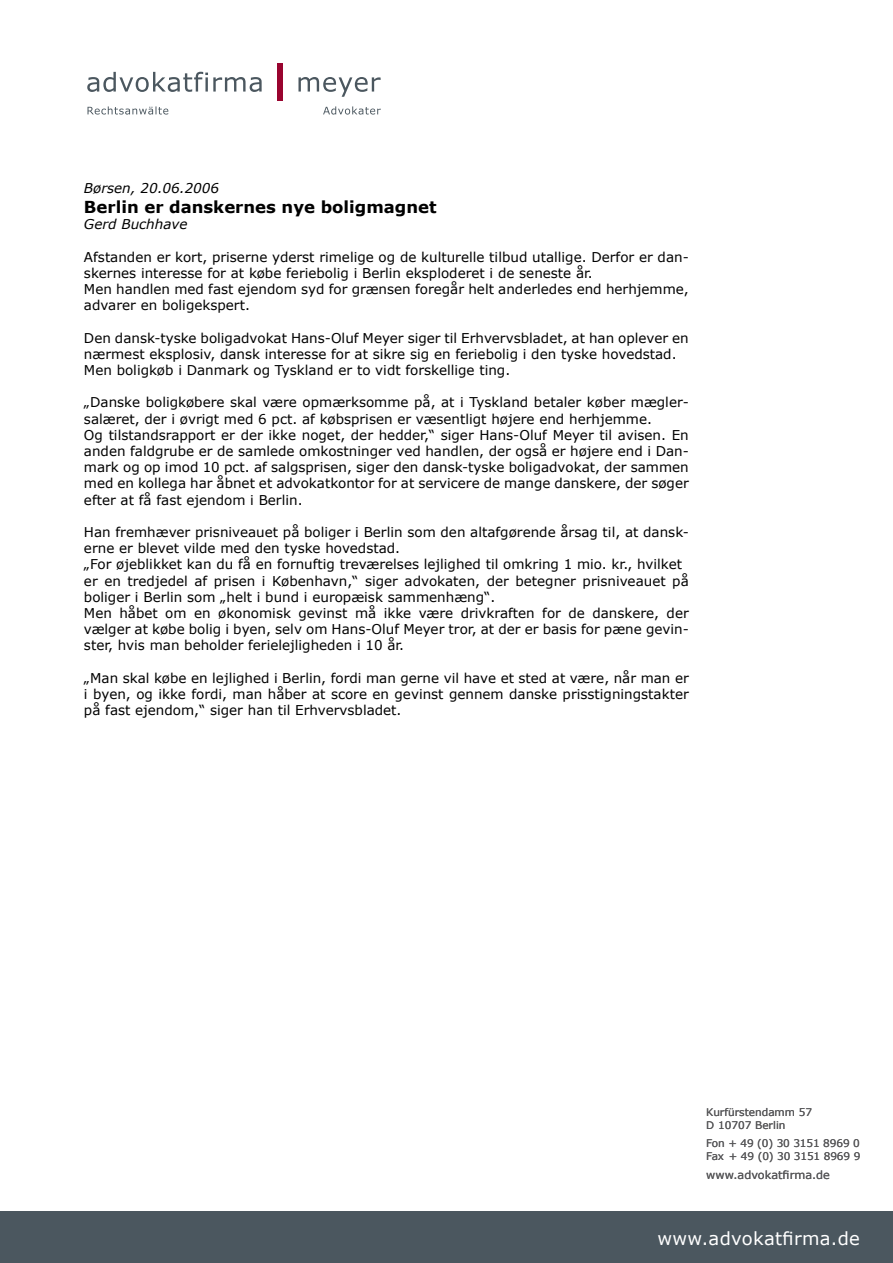
<style>
.page{position:relative;width:893px;height:1263px;background:#fff}
.page>*{position:absolute;margin:0;border:0;box-sizing:border-box;transform-origin:0 0}
.t1{font:18px "Verdana";letter-spacing:.015em;color:#fff}
.t2{font:700 16.5px "Verdana";color:#000}
.t3{font:13.5px/16.2px "Verdana";color:#000}
.t4{font:italic 13.5px "Verdana";color:#000}
.t5{font:11.25px "Verdana";color:#58585a}
.t6{font:10.5px/12.6px "Verdana";color:#58585a}
</style>
<div class="page">
<div style="left:0;top:1212px;width:893px;height:51px;background:#4b575f"></div>
<svg style="left:298px;top:77px;width:83px;height:20px"></svg>
<div style="left:278px;top:64px;width:5px;height:37px;background:#99042f"></div>
<svg style="left:87px;top:72px;width:175px;height:20px"></svg>
<svg style="left:88px;top:106px;width:293px;height:9px"></svg>
<p class="t4" style="left:84px;top:180px;width:137px">Børsen, 20.06.2006</p>
<p class="t2" style="left:84px;top:196px;width:354px">Berlin er danskernes nye boligmagnet</p>
<p class="t4" style="left:84px;top:216px;width:105px">Gerd Buchhave</p>
<p class="t3" style="left:84px;top:248px;width:606px">Afstanden er kort, priserne yderst rimelige og de kulturelle tilbud utallige. Derfor er dan&shy;skernes interesse for at købe feriebolig i Berlin eksploderet i de seneste år.<br>Men handlen med fast ejendom syd for grænsen foregår helt anderledes end herhjemme, advarer en boligekspert.</p>
<p class="t3" style="left:84px;top:329px;width:606px">Den dansk-tyske boligadvokat Hans-Oluf Meyer siger til Erhvervsbladet, at han oplever en nærmest eksplosiv, dansk interesse for at sikre sig en feriebolig i den tyske hovedstad.<br>Men boligkøb i Danmark og Tyskland er to vidt forskellige ting.</p>
<p class="t3" style="left:84px;top:394px;width:606px">„Danske boligkøbere skal være opmærksomme på, at i Tyskland betaler køber mægler&shy;salæret, der i øvrigt med 6 pct. af købsprisen er væsentligt højere end herhjemme.<br>Og tilstandsrapport er der ikke noget, der hedder,“ siger Hans-Oluf Meyer til avisen. En anden faldgrube er de samlede omkostninger ved handlen, der også er højere end i Dan&shy;mark og op imod 10 pct. af salgsprisen, siger den dansk-tyske boligadvokat, der sammen med en kollega har åbnet et advokatkontor for at servicere de mange danskere, der søger efter at få fast ejendom i Berlin.</p>
<p class="t3" style="left:84px;top:524px;width:606px">Han fremhæver prisniveauet på boliger i Berlin som den altafgørende årsag til, at dansk&shy;erne er blevet vilde med den tyske hovedstad.<br>„For øjeblikket kan du få en fornuftig treværelses lejlighed til omkring 1 mio. kr., hvilket er en tredjedel af prisen i København,“ siger advokaten, der betegner prisniveauet på boliger i Berlin som „helt i bund i europæisk sammenhæng“.<br>Men håbet om en økonomisk gevinst må ikke være drivkraften for de danskere, der vælger at købe bolig i byen, selv om Hans-Oluf Meyer tror, at der er basis for pæne gevin&shy;ster, hvis man beholder ferielejligheden i 10 år.</p>
<p class="t3" style="left:84px;top:669px;width:606px;text-align:justify">„Man skal købe en lejlighed i Berlin, fordi man gerne vil have et sted at være, når man er i byen, og ikke fordi, man håber at score en gevinst gennem danske prisstigningstakter på fast ejendom,“ siger han til Erhvervsbladet.</p>
<p class="t6" style="left:706px;top:1106px;width:107px">Kurfürstendamm 57<br>D 10707 Berlin</p>
<p class="t6" style="left:706px;top:1137px;width:156px">Fon + 49 (0) 30 3151 8969 0<br>Fax + 49 (0) 30 3151 8969 9</p>
<p class="t5" style="left:706px;top:1168px;width:125px">www.advokatfirma.de</p>
<h1 class="t1" style="left:657px;top:1227px;width:204px">www.advokatfirma.de</h1>
</div>
